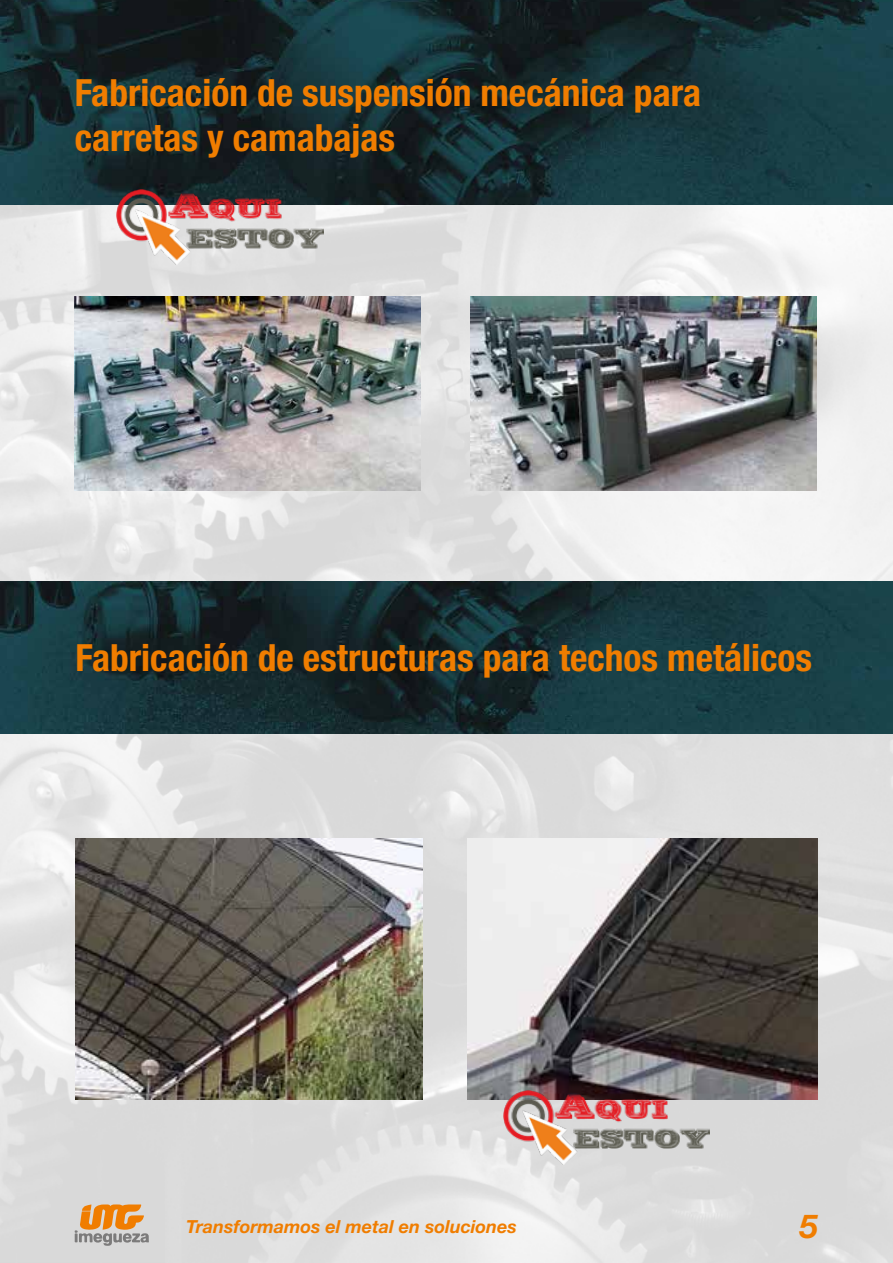
<style>
.page{position:relative;width:893px;height:1263px;background:#fff}
.page>*{position:absolute;margin:0;border:0;box-sizing:border-box;transform-origin:0 0}
.t1{font:700 condensed 37.5px/45px "Helvetica Neue LT Std";color:#f07d00}
.t2{font:italic 700 33px "Helvetica Neue LT Std";color:#f07d00}
.t3{font:italic 700 18px "Helvetica Neue LT Std";color:#f07d00}
</style>
<div class="page">
<img style="left:0;top:205px;width:893px;height:1058px">
<img style="left:0;top:0;width:893px;height:205px">
<img style="left:0;top:581px;width:893px;height:152px">
<img style="left:75px;top:296px;width:345px;height:194px">
<img style="left:471px;top:296px;width:346px;height:194px">
<img style="left:75px;top:838px;width:348px;height:261px">
<img style="left:468px;top:838px;width:350px;height:261px">
<svg style="left:74px;top:1204px;width:75px;height:42px"></svg>
<img style="left:116px;top:190px;width:207px;height:74px">
<img style="left:503px;top:1090px;width:207px;height:75px">
<p class="t1" style="left:75px;top:70px;width:628px">Fabricación de suspensión mecánica para carretas y camabajas</p>
<p class="t1" style="left:75px;top:635px;width:738px">Fabricación de estructuras para techos metálicos</p>
<p class="t3" style="left:186px;top:1215px;width:332px">Transformamos el metal en soluciones</p>
<p class="t2" style="left:800px;top:1206px;width:20px">5</p>
</div>
